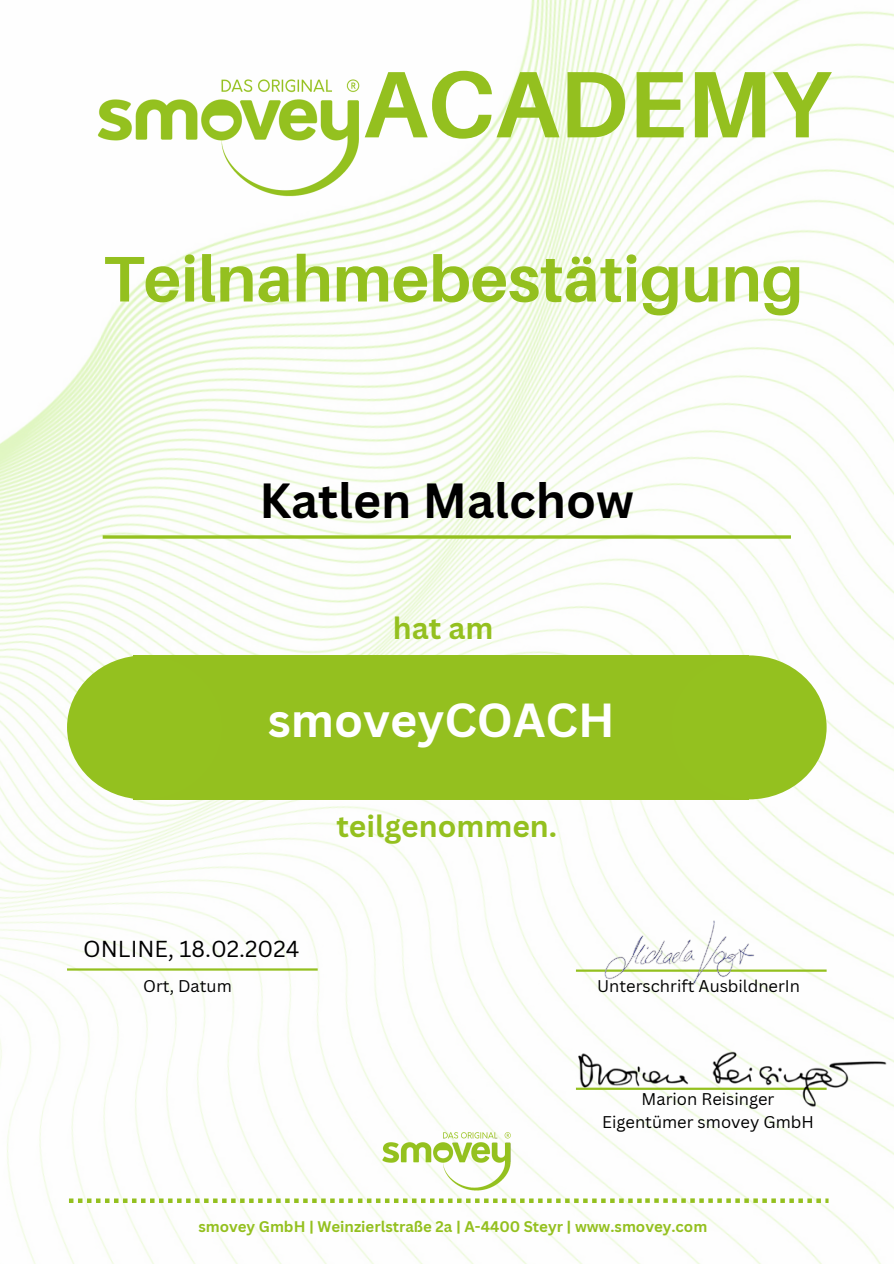
<style>
.page{position:relative;width:894px;height:1264px;background:#fff}
.page>*{position:absolute;margin:0;border:0;box-sizing:border-box;transform-origin:0 0}
.t1{font:700 94.5px "Aileron";color:#94c01f}
.t2{font:700 64.5px "Aileron";color:#94c01f}
.t3{font:700 48px "Canva Sans";color:#000}
.t4{font:700 46.5px "Canva Sans";color:#fff}
.t5{font:700 30px "Canva Sans";color:#94c01f}
.t6{font:22.5px "Canva Sans";color:#000}
.t7{font:16.5px "Canva Sans";color:#000}
.t8{font:700 15px "Canva Sans";color:#94c01f}
</style>
<div class="page">
<img style="left:0;top:0;width:893px;height:1263px">
<img style="left:378px;top:1126px;width:137px;height:67px">
<img style="left:89px;top:67px;width:280px;height:135px">
<hr style="left:103px;top:535px;width:687px;height:3px;background:#94c01f">
<div style="left:134px;top:655px;width:614px;height:144px;background:#94c01f"></div>
<div style="left:67px;top:655px;width:155px;height:144px;background:#94c11f;border-radius:50%"></div>
<div style="left:671px;top:655px;width:155px;height:144px;background:#94c11f;border-radius:50%"></div>
<svg style="left:69px;top:1198px;width:283px;height:4px"></svg>
<hr style="left:575px;top:969px;width:251px;height:2px;background:#94c01f">
<hr style="left:67px;top:968px;width:250px;height:2px;background:#94c01f">
<svg style="left:358px;top:1198px;width:470px;height:4px"></svg>
<img style="left:569px;top:1046px;width:318px;height:61px">
<img style="left:603px;top:917px;width:152px;height:69px">
<h2 class="t1" style="left:363px;top:46px;width:468px">ACADEMY</h2>
<h3 class="t2" style="left:104px;top:239px;width:701px">Teilnahmebestätigung</h3>
<p class="t3" style="left:259px;top:466px;width:376px">Katlen Malchow</p>
<h3 class="t5" style="left:393px;top:607px;width:102px">hat am</h3>
<h5 class="t4" style="left:268px;top:687px;width:348px">smoveyCOACH</h5>
<h4 class="t5" style="left:336px;top:804px;width:222px">teilgenommen.</h4>
<p class="t6" style="left:83px;top:933px;width:217px">ONLINE, 18.02.2024</p>
<p class="t7" style="left:143px;top:974px;width:90px">Ort, Datum</p>
<p class="t7" style="left:597px;top:974px;width:204px">Unterschrift AusbildnerIn</p>
<p class="t7" style="left:641px;top:1087px;width:134px">Marion Reisinger</p>
<p class="t7" style="left:602px;top:1109px;width:213px">Eigentümer smovey GmbH</p>
<h4 class="t8" style="left:198px;top:1215px;width:510px">smovey GmbH | Weinzierlstraße 2a | A-4400 Steyr | www.smovey.com</h4>
</div>
